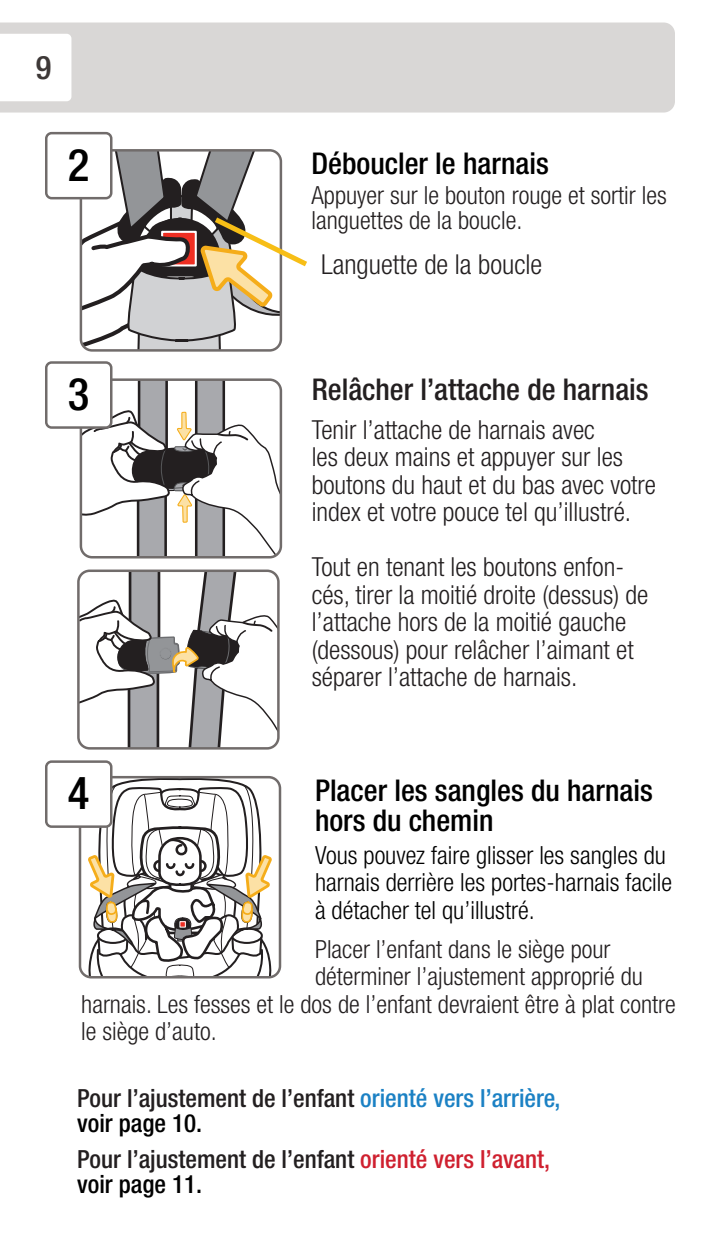
<style>
.page{position:relative;width:720px;height:1238px;background:#fff}
.page>*{position:absolute;margin:0;border:0;box-sizing:border-box;transform-origin:0 0}
.t1{font:500 condensed 45px "Helvetica Neue LT Std";color:#000}
.t2{font:500 condensed 32.5px "Helvetica Neue LT Std";color:#3d3837}
.t3{font:500 condensed 30px/30px "Helvetica Neue LT Std";color:#000}
.t4{font:500 condensed 30px "Helvetica Neue LT Std";color:#231f20}
.t5{font:300 condensed 27.5px "Helvetica Neue LT Std";color:#231f20}
.t6{font:300 condensed 26.25px/27.5px "Helvetica Neue LT Std";color:#231f20}
.t7{font:300 condensed 25px/25px "Helvetica Neue LT Std";color:#231f20}
.t8{font:500 condensed 25px/25px "Helvetica Neue LT Std";color:#231f20}
.t9{font:300 condensed 25px/27.5px "Helvetica Neue LT Std";color:#000}
.s1{color:#1b81c4}
.s2{color:#000}
.s3{color:#cf202f}
</style>
<div class="page">
<div style="left:0;top:22px;width:675px;height:90px;background:#d9d7d6"></div>
<svg style="left:0;top:34px;width:71px;height:67px"></svg>
<svg style="left:81px;top:381px;width:200px;height:176px"></svg>
<div style="left:80px;top:378px;width:202px;height:180px;border:2px solid #716c6b;border-radius:11px"></div>
<div style="left:45px;top:132px;width:67px;height:67px;border:2px solid #716c6b;border-radius:5px"></div>
<div style="left:46px;top:362px;width:65px;height:65px;background:#fff;border-radius:5px"></div>
<div style="left:45px;top:361px;width:67px;height:68px;border:2px solid #716c6b;border-radius:5px"></div>
<svg style="left:78px;top:572px;width:199px;height:176px"></svg>
<div style="left:77px;top:569px;width:203px;height:180px;border:2px solid #716c6b;border-radius:11px"></div>
<svg style="left:112px;top:779px;width:162px;height:196px"></svg>
<svg style="left:88px;top:784px;width:185px;height:191px"></svg>
<div style="left:79px;top:776px;width:202px;height:202px;border:2px solid #716c6b;border-radius:11px"></div>
<div style="left:46px;top:761px;width:65px;height:65px;background:#fff;border-radius:5px"></div>
<div style="left:45px;top:760px;width:67px;height:68px;border:2px solid #716c6b;border-radius:5px"></div>
<svg style="left:81px;top:150px;width:226px;height:200px"></svg>
<p class="t2" style="left:36px;top:48px;width:17px">9</p>
<h1 class="t1" style="left:68px;top:138px;width:23px">2</h1>
<p class="t3" style="left:311px;top:148px;width:239px">Déboucler le harnais</p>
<p class="t7" style="left:311px;top:183px;width:357px">Appuyer sur le bouton rouge et sortir les languettes de la boucle.</p>
<p class="t5" style="left:321px;top:248px;width:223px">Languette de la boucle</p>
<h1 class="t1" style="left:68px;top:367px;width:23px">3</h1>
<p class="t4" style="left:312px;top:371px;width:338px">Relâcher l’attache de harnais</p>
<p class="t6" style="left:312px;top:415px;width:346px">Tenir l’attache de harnais avec<br>les deux mains et appuyer sur les boutons du haut et du bas avec votre index et votre pouce tel qu’illustré.</p>
<p class="t6" style="left:312px;top:553px;width:338px">Tout en tenant les boutons enfon&shy;cés, tirer la moitié droite (dessus) de l’attache hors de la moitié gauche (dessous) pour relâcher l’aimant et séparer l’attache de harnais.</p>
<h1 class="t1" style="left:68px;top:766px;width:23px">4</h1>
<p class="t3" style="left:315px;top:775px;width:339px">Placer les sangles du harnais hors du chemin</p>
<p class="t9" style="left:315px;top:841px;width:359px">Vous pouvez faire glisser les sangles du harnais derrière les portes-harnais facile à détacher tel qu’illustré.</p>
<p class="t7" style="left:315px;top:936px;width:297px">Placer l’enfant dans le siège pour</p>
<p class="t7" style="left:315px;top:963px;width:330px">déterminer l’ajustement approprié du</p>
<p class="t7" style="left:81px;top:991px;width:596px">harnais. Les fesses et le dos de l’enfant devraient être à plat contre</p>
<p class="t7" style="left:81px;top:1018px;width:137px">le siège d’auto.</p>
<p class="t8" style="left:77px;top:1084px;width:485px">Pour l’ajustement de l’enfant <span class="s1">orienté vers l’arrière, </span><span class="s2">voir page 10.</span></p>
<p class="t8" style="left:77px;top:1146px;width:474px">Pour l’ajustement de l’enfant <span class="s3">orienté vers l’avant, </span><span class="s2">voir page 11.</span></p>
</div>
